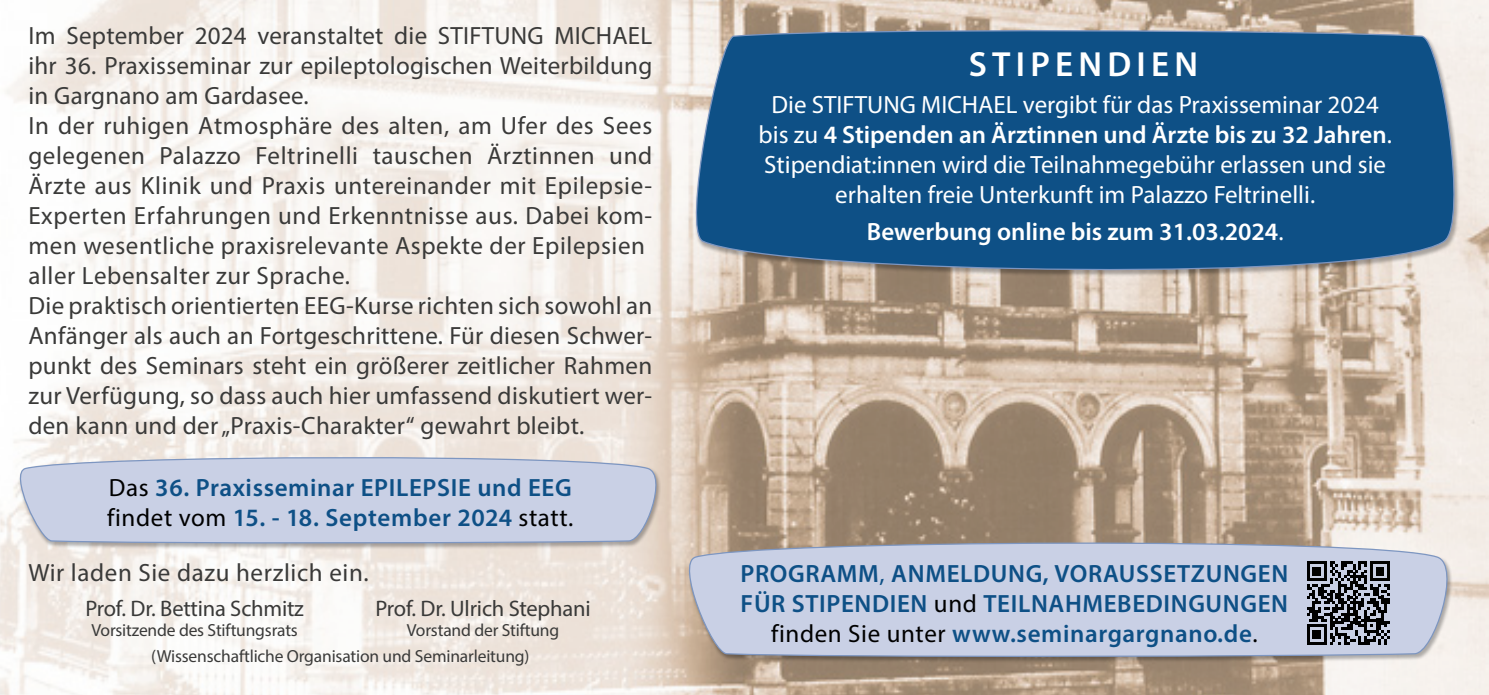
<style>
.page{position:relative;width:1489px;height:695px;background:#fff}
.page>*{position:absolute;margin:0;border:0;box-sizing:border-box;transform-origin:0 0}
.t1{font:600 35px "Myriad Pro";letter-spacing:.15em;color:#fff}
.t2{font:25px/30px "Myriad Pro";letter-spacing:.02em;color:#3a3a39;text-align:justify}
.t3{font:25px/30px "Myriad Pro";color:#fff;text-align:center}
.t4{font:600 25px/30px "Myriad Pro";letter-spacing:.025em;color:#0e5086}
.t5{font:600 25px "Myriad Pro";color:#fff}
.t6{font:22.5px "Myriad Pro";letter-spacing:-.01em;color:#3a3a39}
.t7{font:17.5px "Myriad Pro";letter-spacing:-.01em;color:#3a3a39}
.s1{font-weight:400;color:#000}
.s2{font-weight:600}
.s3{font-weight:400}
</style>
<div class="page">
<img style="left:0;top:0;width:1488px;height:694px">
<svg style="left:681px;top:26px;width:787px;height:259px;background:#2e638e"></svg>
<div style="left:18px;top:457px;width:643px;height:93px;background:#000;opacity:.3"></div>
<svg style="left:8px;top:452px;width:660px;height:93px;background:#cbd0e2"></svg>
<div style="left:687px;top:542px;width:765px;height:121px;background:#000;opacity:.3"></div>
<svg style="left:674px;top:535px;width:787px;height:124px;background:#c5c9d8"></svg>
<svg style="left:1306px;top:561px;width:83px;height:83px;background:#5c5f69"></svg>
<p class="t2" style="left:28px;top:20px;width:625px">Im September 2024 veranstaltet die STIFTUNG MICHAEL ihr 36. Praxisseminar zur epileptologischen Weiterbildung in Gargnano am Gardasee.</p>
<p class="t2" style="left:28px;top:110px;width:625px">In der ruhigen Atmosphäre des alten, am Ufer des Sees gelegenen Palazzo Feltrinelli tauschen Ärztinnen und Ärzte aus Klinik und Praxis untereinander mit Epilepsie-Experten Erfahrungen und Erkenntnisse aus. Dabei kom&shy;men wesentliche praxisrelevante Aspekte der Epilepsien</p>
<p class="t2" style="left:28px;top:260px;width:323px">aller Lebensalter zur Sprache.</p>
<p class="t2" style="left:28px;top:290px;width:625px">Die praktisch orientierten EEG-Kurse richten sich sowohl an Anfänger als auch an Fortgeschrittene. Für diesen Schwer&shy;punkt des Seminars steht ein größerer zeitlicher Rahmen zur Verfügung, so dass auch hier umfassend diskutiert wer&shy;den kann und der „Praxis-Charakter“ gewahrt bleibt.</p>
<p class="t4" style="left:107px;top:471px;width:467px"><span class="s1">Das</span> 36. Praxisseminar EPILEPSIE und EEG <span class="s1">findet vom</span> 15. - 18. September 2024 <span class="s1">statt.</span></p>
<p class="t2" style="left:28px;top:556px;width:342px">Wir laden Sie dazu herzlich ein.</p>
<p class="t6" style="left:86px;top:594px;width:220px">Prof. Dr. Bettina Schmitz</p>
<p class="t7" style="left:91px;top:619px;width:208px">Vorsitzende des Stiftungsrats</p>
<p class="t6" style="left:375px;top:594px;width:216px">Prof. Dr. Ulrich Stephani</p>
<p class="t7" style="left:407px;top:619px;width:154px">Vorstand der Stiftung</p>
<p class="t7" style="left:151px;top:645px;width:380px">(Wissenschaftliche Organisation und Seminarleitung)</p>
<p class="t1" style="left:968px;top:42px;width:231px">STIPENDIEN</p>
<p class="t3" style="left:758px;top:89px;width:634px">Die STIFTUNG MICHAEL vergibt für das Praxisseminar 2024 bis zu <span class="s2">4 Stipenden an Ärztinnen und Ärzte bis zu 32 Jahren</span>.<br>Stipendiat:innen wird die Teilnahmegebühr erlassen und sie erhalten freie Unterkunft im Palazzo Feltrinelli.</p>
<p class="t5" style="left:866px;top:216px;width:418px">Bewerbung online bis zum 31.03.2024<span class="s3">.</span></p>
<p class="t4" style="left:740px;top:557px;width:549px;text-align:center">PROGRAMM<span class="s3">,</span> ANMELDUNG, VORAUSSETZUNGEN<br>FÜR STIPENDIEN <span class="s1">und</span> TEILNAHMEBEDINGUNGEN <span class="s1">finden Sie unter</span> www.seminargargnano.de<span class="s1">.</span></p>
</div>
